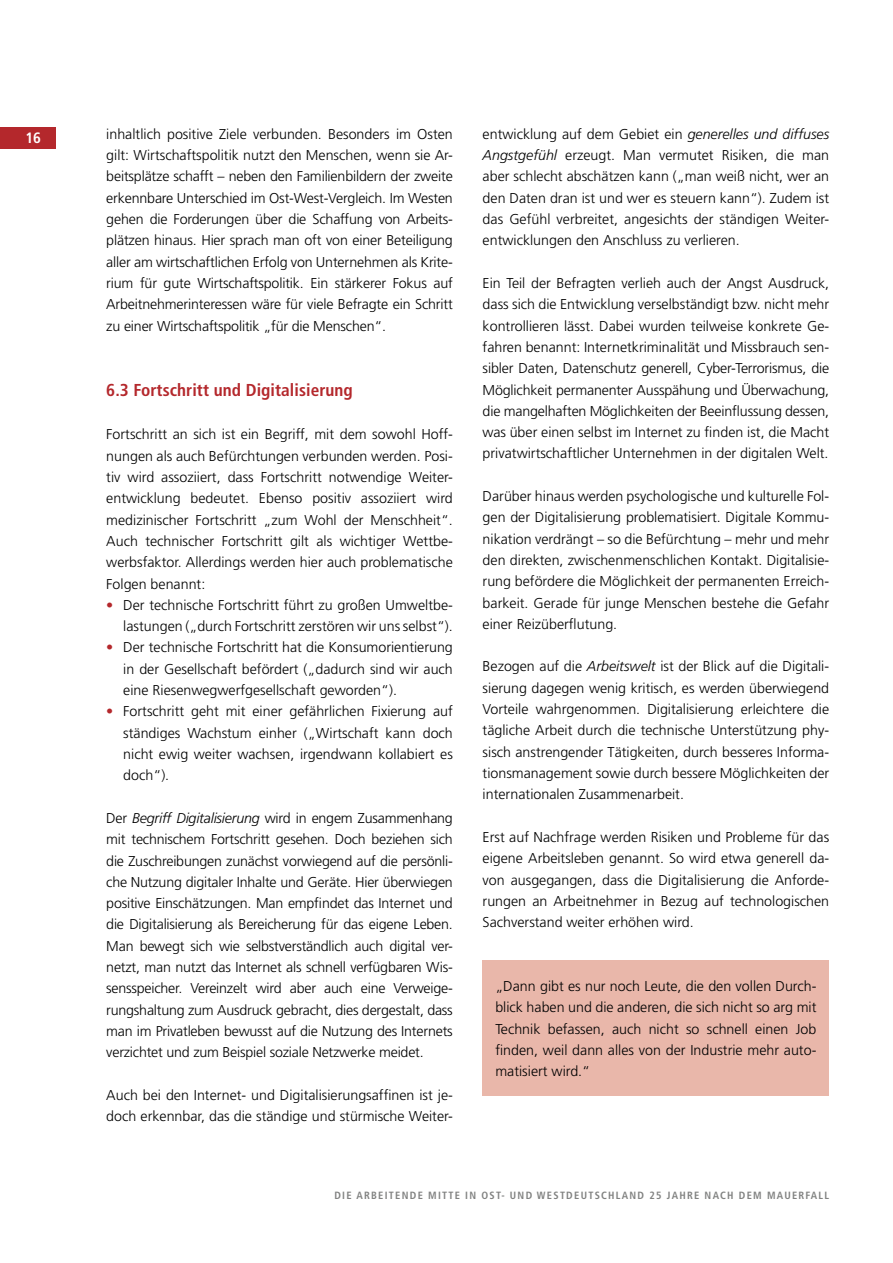
<style>
.page{position:relative;width:893px;height:1263px;background:#fff}
.page>*{position:absolute;margin:0;border:0;box-sizing:border-box;transform-origin:0 0}
.t1{font:700 condensed 17.25px "Frutiger";letter-spacing:.005em;color:#b4282c}
.t2{font:700 condensed 15px "Frutiger";color:#fff}
.t3{font:300 14.25px/21.3px "Frutiger";color:#000;text-align:justify}
.t4{font:700 condensed 10.5px "Frutiger";letter-spacing:.12em;color:#818281}
.s1{color:#b4282c}
.s2{font-style:italic}
</style>
<div class="page">
<div style="left:0;top:128px;width:55px;height:21px;background:#b4282c"></div>
<div style="left:483px;top:960px;width:346px;height:135px;background:#e9b7aa"></div>
<p class="t2" style="left:25px;top:129px;width:17px">16</p>
<p class="t3" style="left:106px;top:123px;width:348px">inhaltlich positive Ziele verbunden. Besonders im Osten gilt: Wirtschaftspolitik nutzt den Menschen, wenn sie Ar&shy;beitsplätze schafft – neben den Familienbildern der zweite erkennbare Unterschied im Ost-West-Vergleich. Im Westen gehen die Forderungen über die Schaffung von Arbeits&shy;plätzen hinaus. Hier sprach man oft von einer Beteiligung aller am wirtschaftlichen Erfolg von Unternehmen als Krite&shy;rium für gute Wirtschaftspolitik. Ein stärkerer Fokus auf Arbeitnehmerinteressen wäre für viele Befragte ein Schritt zu einer Wirtschaftspolitik „für die Menschen“.</p>
<p class="t1" style="left:106px;top:379px;width:248px">6.3 Fortschritt und Digitalisierung</p>
<p class="t3" style="left:106px;top:424px;width:348px">Fortschritt an sich ist ein Begriff, mit dem sowohl Hoff&shy;nungen als auch Befürchtungen verbunden werden. Posi&shy;tiv wird assoziiert, dass Fortschritt notwendige Weiter&shy;entwicklung bedeutet. Ebenso positiv assoziiert wird medizinischer Fortschritt „zum Wohl der Menschheit“.<br>Auch technischer Fortschritt gilt als wichtiger Wettbe&shy;werbsfaktor. Allerdings werden hier auch problematische Folgen benannt:</p>
<p class="t3" style="left:106px;top:594px;width:348px;text-align:right"><span class="s1">•</span> Der technische Fortschritt führt zu großen Umweltbe&shy;lastungen („durch Fortschritt zerstören wir uns selbst“).</p>
<p class="t3" style="left:123px;top:637px;width:331px;text-indent:-17px"><span class="s1">•</span> Der technische Fortschritt hat die Konsumorientierung in der Gesellschaft befördert („dadurch sind wir auch eine Riesenwegwerfgesellschaft geworden“).</p>
<p class="t3" style="left:123px;top:701px;width:331px;text-indent:-17px"><span class="s1">•</span> Fortschritt geht mit einer gefährlichen Fixierung auf ständiges Wachstum einher („Wirtschaft kann doch nicht ewig weiter wachsen, irgendwann kollabiert es doch“).</p>
<p class="t3" style="left:106px;top:807px;width:348px">Der <span class="s2">Begriff Digitalisierung</span> wird in engem Zusammenhang mit technischem Fortschritt gesehen. Doch beziehen sich die Zuschreibungen zunächst vorwiegend auf die persönli&shy;che Nutzung digitaler Inhalte und Geräte. Hier überwiegen positive Einschätzungen. Man empfindet das Internet und die Digitalisierung als Bereicherung für das eigene Leben.<br>Man bewegt sich wie selbstverständlich auch digital ver&shy;netzt, man nutzt das Internet als schnell verfügbaren Wis&shy;sensspeicher. Vereinzelt wird aber auch eine Verweige&shy;rungshaltung zum Ausdruck gebracht, dies dergestalt, dass man im Privatleben bewusst auf die Nutzung des Internets verzichtet und zum Beispiel soziale Netzwerke meidet.</p>
<p class="t3" style="left:106px;top:1084px;width:348px">Auch bei den Internet- und Digitalisierungsaffinen ist je&shy;doch erkennbar, das die ständige und stürmische Weiter-</p>
<p class="t3" style="left:483px;top:123px;width:348px">entwicklung auf dem Gebiet ein <span class="s2">generelles und diffuses Angstgefühl</span> erzeugt. Man vermutet Risiken, die man aber schlecht abschätzen kann („man weiß nicht, wer an den Daten dran ist und wer es steuern kann“). Zudem ist das Gefühl verbreitet, angesichts der ständigen Weiter&shy;entwicklungen den Anschluss zu verlieren.</p>
<p class="t3" style="left:483px;top:272px;width:348px">Ein Teil der Befragten verlieh auch der Angst Ausdruck, dass sich die Entwicklung verselbständigt bzw. nicht mehr kontrollieren lässt. Dabei wurden teilweise konkrete Ge&shy;fahren benannt: Internetkriminalität und Missbrauch sen&shy;sibler Daten, Datenschutz generell, Cyber-Terrorismus, die Möglichkeit permanenter Ausspähung und Überwachung, die mangelhaften Möglichkeiten der Beeinflussung dessen, was über einen selbst im Internet zu finden ist, die Macht privatwirtschaftlicher Unternehmen in der digitalen Welt.</p>
<p class="t3" style="left:483px;top:485px;width:348px">Darüber hinaus werden psychologische und kulturelle Fol&shy;gen der Digitalisierung problematisiert. Digitale Kommu&shy;nikation verdrängt – so die Befürchtung – mehr und mehr den direkten, zwischenmenschlichen Kontakt. Digitalisie&shy;rung befördere die Möglichkeit der permanenten Erreich&shy;barkeit. Gerade für junge Menschen bestehe die Gefahr einer Reizüberflutung.</p>
<p class="t3" style="left:483px;top:656px;width:348px">Bezogen auf die <span class="s2">Arbeitswelt</span> ist der Blick auf die Digitali&shy;sierung dagegen wenig kritisch, es werden überwiegend Vorteile wahrgenommen. Digitalisierung erleichtere die tägliche Arbeit durch die technische Unterstützung phy&shy;sisch anstrengender Tätigkeiten, durch besseres Informa&shy;tionsmanagement sowie durch bessere Möglichkeiten der internationalen Zusammenarbeit.</p>
<p class="t3" style="left:483px;top:826px;width:348px">Erst auf Nachfrage werden Risiken und Probleme für das eigene Arbeitsleben genannt. So wird etwa generell da&shy;von ausgegangen, dass die Digitalisierung die Anforde&shy;rungen an Arbeitnehmer in Bezug auf technologischen Sachverstand weiter erhöhen wird.</p>
<p class="t3" style="left:495px;top:975px;width:323px">„Dann gibt es nur noch Leute, die den vollen Durch&shy;blick haben und die anderen, die sich nicht so arg mit Technik befassen, auch nicht so schnell einen Job finden, weil dann alles von der Industrie mehr auto&shy;matisiert wird.“</p>
<p class="t4" style="left:334px;top:1189px;width:496px">DIE ARBEITENDE MITTE IN OST- UND WESTDEUTSCHLAND 25 JAHRE NACH DEM MAUERFALL</p>
</div>
